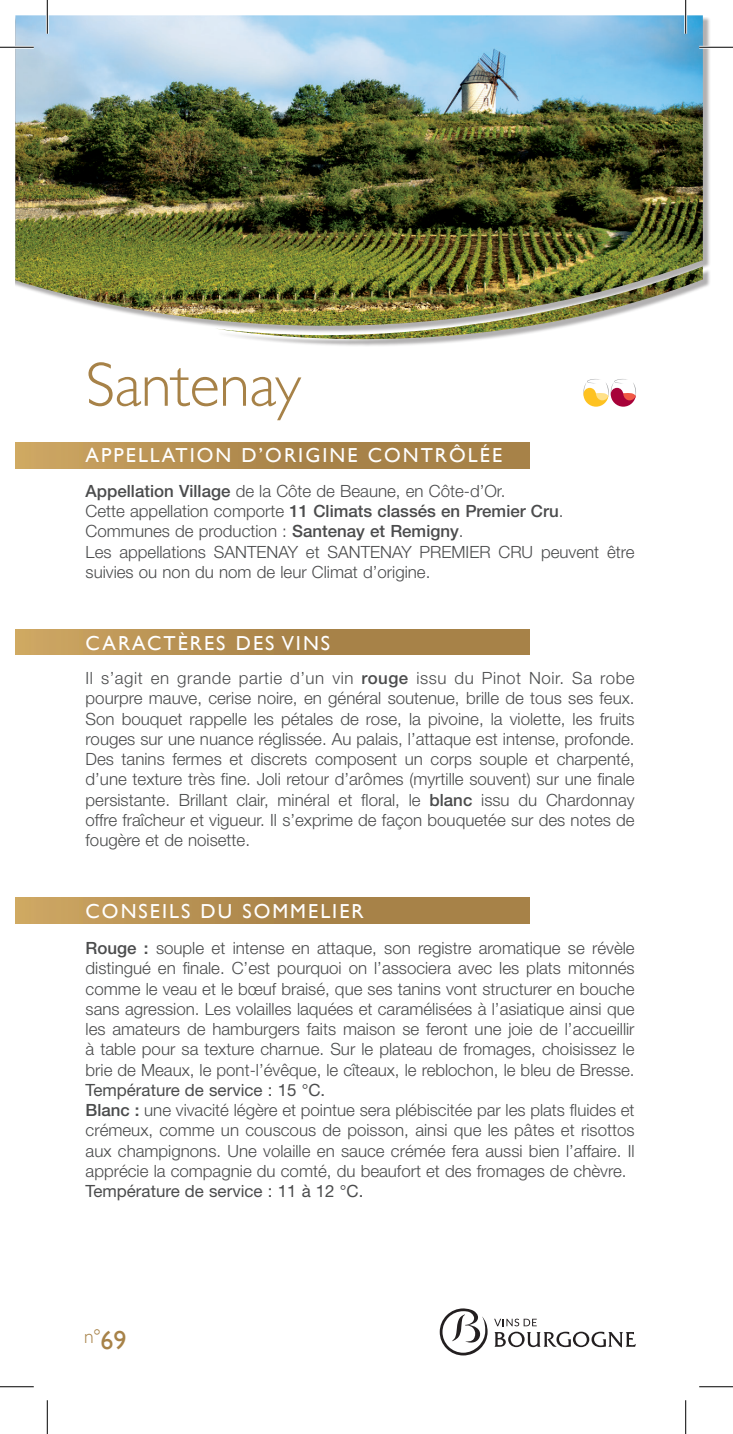
<style>
.page{position:relative;width:733px;height:1434px;background:#fff}
.page>*{position:absolute;margin:0;border:0;box-sizing:border-box;transform-origin:0 0}
.t1{font:300 63px "Gill Sans";letter-spacing:-.01em;color:#a78248}
.t2{font:20.25px "Gill Sans";letter-spacing:.1em;color:#fff}
.t3{font:300 19.8px "Gill Sans";color:#a78248}
.t4{font:300 16.88px/20.2px "Helvetica Neue";color:#4b4c4d}
.t5{font:16.88px "Helvetica Neue";color:#4b4c4d}
.s1{font-weight:500}
.s2{font-weight:400}
.s3{font-weight:400;font-size:26.1px}
</style>
<div class="page">
<img style="left:15px;top:15px;width:687px;height:331px">
<div style="left:15px;top:629px;width:514px;height:26px;background:linear-gradient(to right,#c8a15e,#9d7941)"></div>
<div style="left:15px;top:443px;width:514px;height:25px;background:linear-gradient(to right,#c8a15e,#9d7941)"></div>
<div style="left:15px;top:898px;width:514px;height:25px;background:linear-gradient(to right,#c8a15e,#9d7941)"></div>
<svg style="left:583px;top:379px;width:52px;height:28px"></svg>
<svg style="left:494px;top:1319px;width:141px;height:28px"></svg>
<svg style="left:439px;top:1308px;width:48px;height:47px"></svg>
<hr style="left:0;top:46px;width:34px;height:3px;background:#fff">
<hr style="left:699px;top:46px;width:33px;height:3px;background:#fff">
<hr style="left:46px;top:0;width:3px;height:34px;background:#fff">
<hr style="left:684px;top:0;width:2px;height:34px;background:#fff">
<hr style="left:0;top:47px;width:34px;height:1px;background:#000">
<hr style="left:699px;top:47px;width:33px;height:1px;background:#000">
<hr style="left:0;top:1386px;width:34px;height:1px;background:#000">
<hr style="left:699px;top:1386px;width:33px;height:1px;background:#000">
<hr style="left:47px;top:0;width:1px;height:34px;background:#000">
<hr style="left:47px;top:1400px;width:1px;height:34px;background:#000">
<hr style="left:685px;top:0;width:1px;height:34px;background:#000">
<hr style="left:685px;top:1400px;width:1px;height:34px;background:#000">
<h1 class="t1" style="left:86px;top:349px;width:217px">Santenay</h1>
<p class="t2" style="left:86px;top:444px;width:418px">APPELLATION D’ORIGINE CONTRÔLÉE</p>
<p class="t4" style="left:86px;top:480px;width:550px"><span class="s1">Appellation Village</span> de la Côte de Beaune, en Côte-d’Or.<br>Cette appellation comporte <span class="s1">11 Climats classés en Premier Cru</span>.<br>Communes de production : <span class="s1">Santenay et Remigny</span>.<br>Les appellations SANTENAY et SANTENAY PREMIER CRU peuvent être suivies ou non du nom de leur Climat d’origine.</p>
<p class="t2" style="left:86px;top:631px;width:246px">CARACTÈRES DES VINS</p>
<p class="t4" style="left:86px;top:668px;width:550px;text-align:justify">Il s’agit en grande partie d’un vin <span class="s1">rouge</span> issu du Pinot Noir. Sa robe pourpre mauve, cerise noire, en général soutenue, brille de tous ses feux.<br>Son bouquet rappelle les pétales de rose, la pivoine, la violette, les fruits rouges sur une nuance réglissée. Au palais, l’attaque est intense, profonde.<br>Des tanins fermes et discrets composent un corps souple et charpenté, d’une texture très fine. Joli retour d’arômes (myrtille souvent) sur une finale persistante. Brillant clair, minéral et floral, le <span class="s1">blanc</span> issu du Chardonnay offre fraîcheur et vigueur. Il s’exprime de façon bouquetée sur des notes de fougère et de noisette.</p>
<p class="t2" style="left:86px;top:899px;width:279px">CONSEILS DU SOMMELIER</p>
<p class="t4" style="left:86px;top:938px;width:550px;text-align:justify"><span class="s1">Rouge :</span> souple et intense en attaque, son registre aromatique se révèle distingué en finale. C’est pourquoi on l’associera avec les plats mitonnés comme le veau et le bœuf braisé, que ses tanins vont structurer en bouche sans agression. Les volailles laquées et caramélisées à l’asiatique ainsi que les amateurs de hamburgers faits maison se feront une joie de l’accueillir à table pour sa texture charnue. Sur le plateau de fromages, choisissez le brie de Meaux, le pont-l’évêque, le cîteaux, le reblochon, le bleu de Bresse.</p>
<p class="t4" style="left:86px;top:1079px;width:550px"><span class="s2">Température de service : 15 °C.<br></span><span class="s1">Blanc :</span> une vivacité légère et pointue sera plébiscitée par les plats fluides et crémeux, comme un couscous de poisson, ainsi que les pâtes et risottos aux champignons. Une volaille en sauce crémée fera aussi bien l’affaire. Il apprécie la compagnie du comté, du beaufort et des fromages de chèvre.</p>
<p class="t5" style="left:86px;top:1181px;width:279px">Température de service : 11 à 12 °C.</p>
<p class="t3" style="left:84px;top:1325px;width:44px">n°<span class="s3">69</span></p>
</div>
